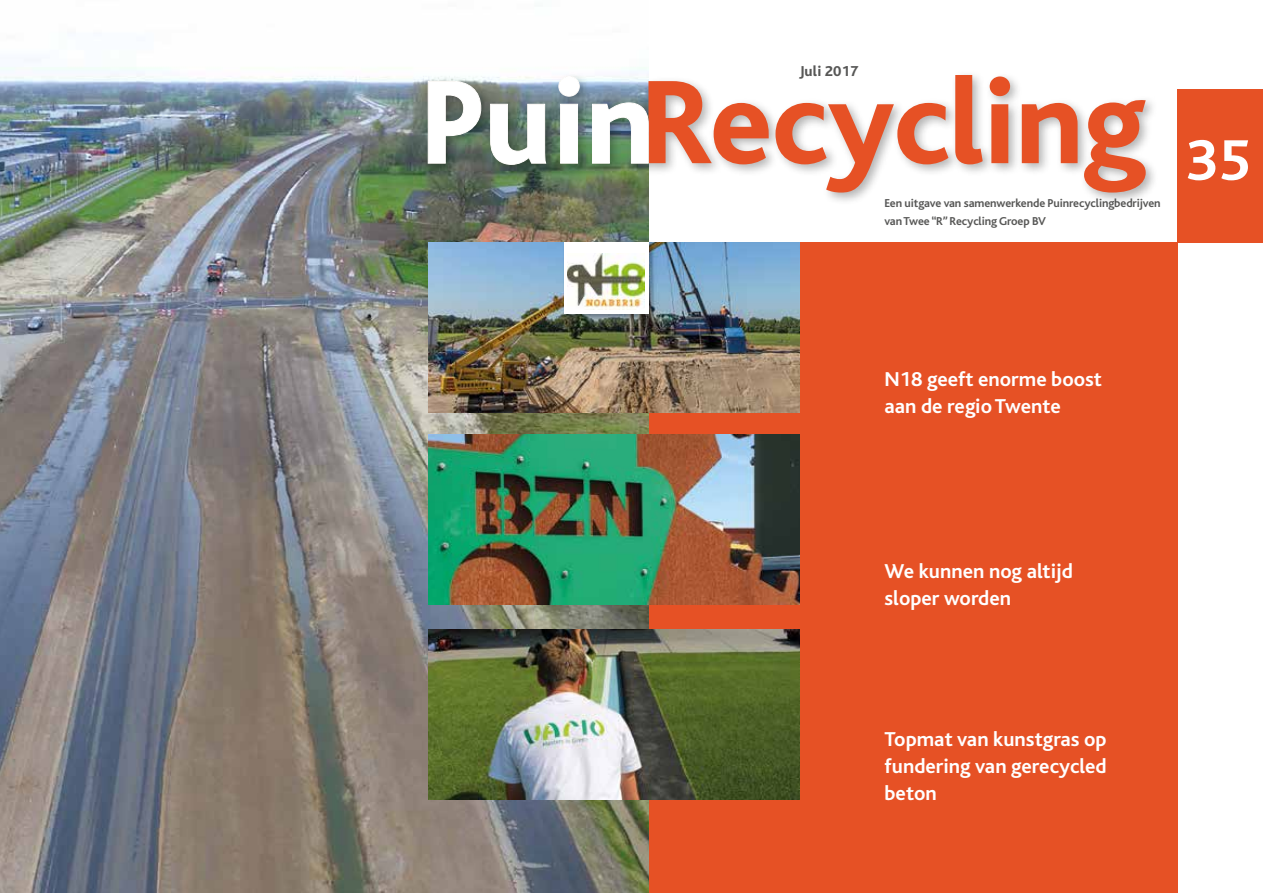
<style>
.page{position:relative;width:1263px;height:893px;background:#fff}
.page>*{position:absolute;margin:0;border:0;box-sizing:border-box;transform-origin:0 0}
.t1{font:800 124.5px "Bliss";letter-spacing:-.01em;color:#e65125}
.t2{font:700 60px "Bliss";color:#fff}
.t3{font:700 21px/27px "Bliss";color:#fff}
.t4{font:800 15px "Bliss";letter-spacing:.01em;color:#575756}
.t5{font:700 12px/18px "Bliss";letter-spacing:-.01em;color:#575756}
.s1{color:#fff}
</style>
<div class="page">
<div style="left:631px;top:242px;width:547px;height:651px;background:#e65125"></div>
<img style="left:0;top:59px;width:648px;height:834px">
<div style="left:1178px;top:89px;width:85px;height:153px;background:#e65125"></div>
<img style="left:428px;top:629px;width:371px;height:171px">
<img style="left:428px;top:242px;width:371px;height:170px">
<div style="left:562px;top:241px;width:94px;height:80px;background:#000;opacity:.35"></div>
<div style="left:563px;top:242px;width:85px;height:71px;background:#fff"></div>
<img style="left:567px;top:253px;width:77px;height:56px">
<div style="left:423px;top:70px;width:736px;height:136px;background:#000;opacity:.3"></div>
<svg style="left:427px;top:80px;width:54px;height:84px;background:#5e6961"></svg>
<svg style="left:490px;top:104px;width:57px;height:61px;background:#5b6d62"></svg>
<svg style="left:558px;top:76px;width:22px;height:88px;background:#738983"></svg>
<svg style="left:592px;top:102px;width:57px;height:62px;background:#617d70"></svg>
<img style="left:428px;top:435px;width:371px;height:170px">
<p class="t4" style="left:799px;top:64px;width:60px">Juli 2017</p>
<h1 class="t1" style="left:421px;top:58px;width:727px"><span class="s1">Puin</span>Recycling</h1>
<p class="t5" style="left:884px;top:194px;width:278px">Een uitgave van samenwerkende Puinrecyclingbedrijven van Twee “R” Recycling Groep BV</p>
<h2 class="t2" style="left:1185px;top:129px;width:67px">35</h2>
<p class="t3" style="left:884px;top:366px;width:219px">N18 geeft enorme boost aan de regio Twente</p>
<p class="t3" style="left:884px;top:558px;width:190px">We kunnen nog altijd sloper worden</p>
<p class="t3" style="left:884px;top:726px;width:224px;text-align:justify">Topmat van kunstgras op fundering van gerecycled beton</p>
</div>
